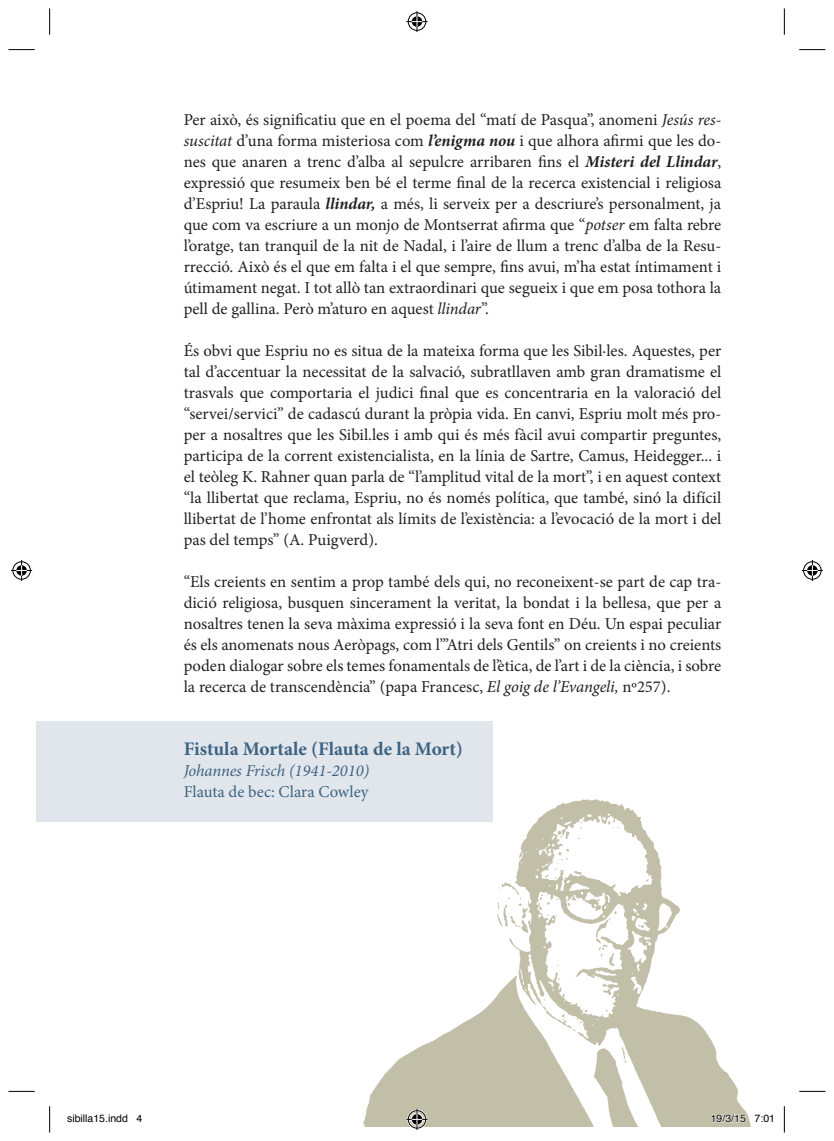
<style>
.page{position:relative;width:834px;height:1141px;background:#fff}
.page>*{position:absolute;margin:0;border:0;box-sizing:border-box;transform-origin:0 0}
.t1{font:700 19.25px "Minion Pro";color:#3e6382}
.t2{font:16.62px/21px "Minion Pro";color:#231f20;text-align:justify}
.t3{font:italic 16.62px "Minion Pro";letter-spacing:-.005em;color:#3e6382}
.t4{font:16.62px "Minion Pro";letter-spacing:.005em;color:#3e6382}
.t5{font:10.5px "Helvetica";color:#000}
.s1{font-style:italic}
.s2{font-weight:700;font-style:italic}
</style>
<div class="page">
<div style="left:37px;top:721px;width:456px;height:101px;background:#e0e6eb"></div>
<img style="left:363px;top:799px;width:388px;height:327px">
<svg style="left:8px;top:49px;width:27px;height:1px"></svg>
<svg style="left:799px;top:49px;width:26px;height:1px"></svg>
<svg style="left:8px;top:1091px;width:27px;height:1px"></svg>
<svg style="left:799px;top:1091px;width:26px;height:1px"></svg>
<svg style="left:49px;top:8px;width:1px;height:27px"></svg>
<svg style="left:49px;top:1106px;width:1px;height:26px"></svg>
<svg style="left:783px;top:8px;width:1px;height:27px"></svg>
<svg style="left:783px;top:1106px;width:1px;height:26px"></svg>
<svg style="left:406px;top:11px;width:21px;height:21px"></svg>
<svg style="left:406px;top:1109px;width:21px;height:21px"></svg>
<svg style="left:11px;top:560px;width:21px;height:21px"></svg>
<svg style="left:801px;top:560px;width:21px;height:21px"></svg>
<svg style="left:711px;top:1114px;width:35px;height:9px"></svg>
<p class="t2" style="left:184px;top:109px;width:539px">Per això, és significatiu que en el poema del “matí de Pasqua”, anomeni <span class="s1">Jesús res&shy;suscitat</span> d’una forma misteriosa com <span class="s2">l’enigma nou</span> i que alhora afirmi que les do&shy;nes que anaren a trenc d’alba al sepulcre arribaren fins el <span class="s2">Misteri del Llindar</span>, expressió que resumeix ben bé el terme final de la recerca existencial i religiosa d’Espriu! La paraula <span class="s2">llindar,</span> a més, li serveix per a descriure’s personalment, ja que com va escriure a un monjo de Montserrat afirma que “<span class="s1">potser</span> em falta rebre l’oratge, tan tranquil de la nit de Nadal, i l’aire de llum a trenc d’alba de la Resu&shy;rrecció. Això és el que em falta i el que sempre, fins avui, m’ha estat íntimament i útimament negat. I tot allò tan extraordinari que segueix i que em posa tothora la pell de gallina. Però m’aturo en aquest <span class="s1">llindar</span>”.</p>
<p class="t2" style="left:184px;top:340px;width:539px">És obvi que Espriu no es situa de la mateixa forma que les Sibil·les. Aquestes, per tal d’accentuar la necessitat de la salvació, subratllaven amb gran dramatisme el trasvals que comportaria el judici final que es concentraria en la valoració del “servei/servici” de cadascú durant la pròpia vida. En canvi, Espriu molt més pro&shy;per a nosaltres que les Sibil.les i amb qui és més fàcil avui compartir preguntes, participa de la corrent existencialista, en la línia de Sartre, Camus, Heidegger... i el teòleg K. Rahner quan parla de “l’amplitud vital de la mort”, i en aquest context “la llibertat que reclama, Espriu, no és només política, que també, sinó la difícil llibertat de l’home enfrontat als límits de l’existència: a l’evocació de la mort i del pas del temps” (A. Puigverd).</p>
<p class="t2" style="left:184px;top:571px;width:539px">“Els creients en sentim a prop també dels qui, no reconeixent-se part de cap tra&shy;dició religiosa, busquen sincerament la veritat, la bondat i la bellesa, que per a nosaltres tenen la seva màxima expressió i la seva font en Déu. Un espai peculiar és els anomenats nous Aeròpags, com l’”Atri dels Gentils” on creients i no creients poden dialogar sobre els temes fonamentals de l’ètica, de l’art i de la ciència, i sobre la recerca de transcendència” (papa Francesc, <span class="s1">El goig de l’Evangeli,</span> nº257).</p>
<p class="t1" style="left:184px;top:735px;width:281px">Fistula Mortale (Flauta de la Mort)</p>
<p class="t3" style="left:184px;top:759px;width:187px">Johannes Frisch (1941-2010)</p>
<p class="t4" style="left:184px;top:780px;width:186px">Flauta de bec: Clara Cowley</p>
<p class="t5" style="left:67px;top:1110px;width:77px">sibilla15.indd 4</p>
<p class="t5" style="left:710px;top:1110px;width:66px">19/3/15 7:01</p>
</div>
